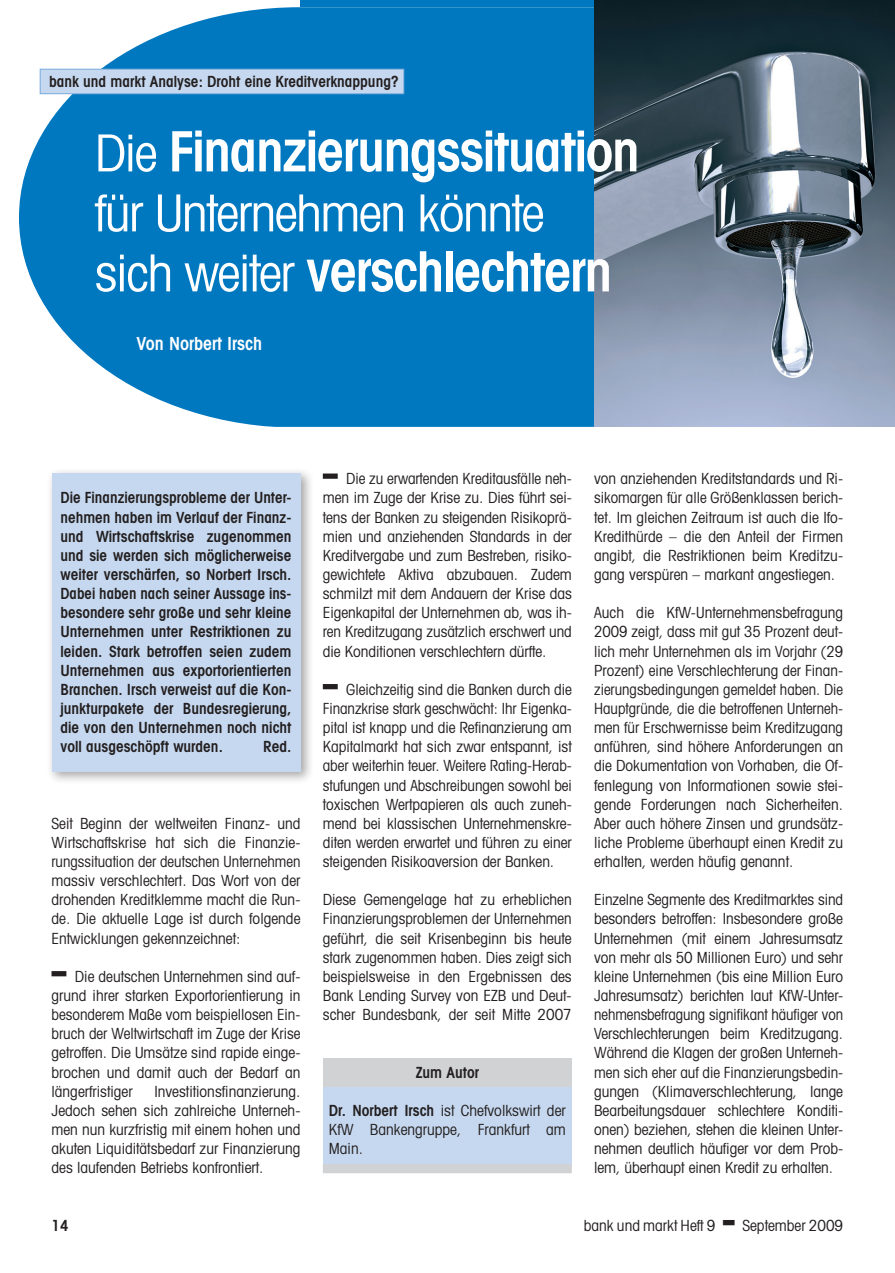
<style>
.page{position:relative;width:895px;height:1273px;background:#fff}
.page>*{position:absolute;margin:0;border:0;box-sizing:border-box;transform-origin:0 0}
.t1{font:600 condensed 55.5px "Avant Garde";letter-spacing:-.025em;color:#fff}
.t2{font:condensed 51px "Avant Garde";letter-spacing:-.025em;color:#fff}
.t3{font:600 condensed 18px "Avant Garde";color:#fff}
.t4{font:condensed 15.3px/19.2px "Avant Garde";color:#231f20;text-align:justify}
.t5{font:600 condensed 15.3px/19.2px "Avant Garde";color:#231f20;text-align:justify}
.s1{font-weight:400;font-size:51px}
.s2{font-weight:600}
</style>
<div class="page">
<svg style="left:19px;top:7px;width:575px;height:420px;background:#1b86c6"></svg>
<div style="left:299px;top:0;width:308px;height:7px;background:#0078c0"></div>
<div style="left:40px;top:69px;width:363px;height:25px;background:#c6d8ef"></div>
<div style="left:40px;top:69px;width:364px;height:25px;border:1px solid #7aabdb"></div>
<div style="left:46px;top:467px;width:267px;height:317px;background:#231f20;opacity:.4"></div>
<div style="left:51px;top:473px;width:249px;height:298px;background:#c6d8ef"></div>
<div style="left:51px;top:971px;width:15px;height:5px;background:#231f20"></div>
<div style="left:323px;top:473px;width:14px;height:6px;background:#231f20"></div>
<div style="left:323px;top:684px;width:14px;height:5px;background:#231f20"></div>
<img style="left:594px;top:0;width:299px;height:427px">
<div style="left:323px;top:1085px;width:248px;height:81px;background:#c6d8ef"></div>
<div style="left:323px;top:1058px;width:248px;height:28px;background:#d1d2d4"></div>
<div style="left:323px;top:1164px;width:248px;height:9px;background:#d1d2d4"></div>
<p class="t5" style="left:49px;top:72px;width:351px">bank und markt Analyse: Droht eine Kreditverknappung?</p>
<h1 class="t1" style="left:95px;top:117px;width:546px"><span class="s1">Die</span> Finanzierungssituation</h1>
<h2 class="t2" style="left:95px;top:182px;width:451px">für Unternehmen könnte</h2>
<h1 class="t1" style="left:95px;top:237px;width:518px"><span class="s1">sich weiter</span> verschlechtern</h1>
<p class="t3" style="left:136px;top:333px;width:127px">Von Norbert Irsch</p>
<p class="t5" style="left:60px;top:488px;width:232px">Die Finanzierungsprobleme der Unter&shy;nehmen haben im Verlauf der Finanz&shy;und Wirtschaftskrise zugenommen und sie werden sich möglicherweise weiter verschärfen, so Norbert Irsch.<br>Dabei haben nach seiner Aussage ins&shy;besondere sehr große und sehr kleine Unternehmen unter Restriktionen zu leiden. Stark betroffen seien zudem Unternehmen aus exportorientierten Branchen. Irsch verweist auf die Kon&shy;junkturpakete der Bundesregierung, die von den Unternehmen noch nicht voll ausgeschöpft wurden.</p>
<p class="t5" style="left:263px;top:737px;width:30px">Red.</p>
<p class="t4" style="left:51px;top:813px;width:250px">Seit Beginn der weltweiten Finanz- und Wirtschaftskrise hat sich die Finanzie&shy;rungssituation der deutschen Unternehmen massiv verschlechtert. Das Wort von der drohenden Kreditklemme macht die Run&shy;de. Die aktuelle Lage ist durch folgende Entwicklungen gekennzeichnet:</p>
<p class="t4" style="left:51px;top:966px;width:250px;text-indent:23px">Die deutschen Unternehmen sind auf&shy;grund ihrer starken Exportorientierung in besonderem Maße vom beispiellosen Ein&shy;bruch der Weltwirtschaft im Zuge der Krise getroffen. Die Umsätze sind rapide einge&shy;brochen und damit auch der Bedarf an längerfristiger</p>
<p class="t4" style="left:51px;top:1081px;width:250px;text-indent:103px">Investitionsfinanzierung.<br>Jedoch sehen sich zahlreiche Unterneh&shy;men nun kurzfristig mit einem hohen und akuten Liquiditätsbedarf zur Finanzierung des laufenden Betriebs konfrontiert.</p>
<p class="t4" style="left:323px;top:469px;width:250px;text-indent:23px">Die zu erwartenden Kreditausfälle neh&shy;men im Zuge der Krise zu. Dies führt sei&shy;tens der Banken zu steigenden Risikoprä&shy;mien und anziehenden Standards in der Kreditvergabe und zum Bestreben, risiko&shy;gewichtete Aktiva abzubauen. Zudem schmilzt mit dem Andauern der Krise das Eigenkapital der Unternehmen ab, was ih&shy;ren Kreditzugang zusätzlich erschwert und die Konditionen verschlechtern dürfte.</p>
<p class="t4" style="left:323px;top:679px;width:250px;text-indent:23px">Gleichzeitig sind die Banken durch die Finanzkrise stark geschwächt: Ihr Eigenka&shy;pital ist knapp und die Refinanzierung am Kapitalmarkt hat sich zwar entspannt, ist aber weiterhin teuer. Weitere Rating-Herab&shy;stufungen und Abschreibungen sowohl bei toxischen Wertpapieren als auch zuneh&shy;mend bei klassischen Unternehmenskre&shy;diten werden erwartet und führen zu einer steigenden Risikoaversion der Banken.</p>
<p class="t4" style="left:323px;top:890px;width:250px">Diese Gemengelage hat zu erheblichen Finanzierungsproblemen der Unternehmen geführt, die seit Krisenbeginn bis heute stark zugenommen haben. Dies zeigt sich beispielsweise in den Ergebnissen des Bank Lending Survey von EZB und Deut&shy;scher Bundesbank, der seit Mitte 2007</p>
<p class="t5" style="left:415px;top:1062px;width:65px">Zum Autor</p>
<p class="t4" style="left:329px;top:1100px;width:238px"><span class="s2">Dr. Norbert Irsch</span> ist Chefvolkswirt der KfW Bankengruppe, Frankfurt am Main.</p>
<p class="t4" style="left:594px;top:469px;width:250px">von anziehenden Kreditstandards und Ri&shy;sikomargen für alle Größenklassen berich&shy;tet. Im gleichen Zeitraum ist auch die Ifo-Kredithürde – die den Anteil der Firmen angibt, die Restriktionen beim Kreditzu&shy;gang verspüren – markant angestiegen.</p>
<p class="t4" style="left:594px;top:603px;width:250px">Auch die KfW-Unternehmensbefragung 2009 zeigt, dass mit gut 35 Prozent deut&shy;lich mehr Unternehmen als im Vorjahr (29<br>Prozent) eine Verschlechterung der Finan&shy;zierungsbedingungen gemeldet haben. Die Hauptgründe, die die betroffenen Unterneh&shy;men für Erschwernisse beim Kreditzugang anführen, sind höhere Anforderungen an die Dokumentation von Vorhaben, die Of&shy;fenlegung von Informationen sowie stei&shy;gende Forderungen nach Sicherheiten.<br>Aber auch höhere Zinsen und grundsätz&shy;liche Probleme überhaupt einen Kredit zu erhalten, werden häufig genannt.</p>
<p class="t4" style="left:594px;top:890px;width:250px">Einzelne Segmente des Kreditmarktes sind besonders betroffen: Insbesondere große Unternehmen (mit einem Jahresumsatz von mehr als 50 Millionen Euro) und sehr kleine Unternehmen (bis eine Million Euro Jahresumsatz) berichten laut KfW-Unter&shy;nehmensbefragung signifikant häufiger von Verschlechterungen beim Kreditzugang.<br>Während die Klagen der großen Unterneh&shy;men sich eher auf die Finanzierungsbedin&shy;gungen (Klimaverschlechterung, lange Bearbeitungsdauer schlechtere Konditi&shy;onen) beziehen, stehen die kleinen Unter&shy;nehmen deutlich häufiger vor dem Prob&shy;lem, überhaupt einen Kredit zu erhalten.</p>
<p class="t5" style="left:51px;top:1215px;width:19px">14</p>
<p class="t4" style="left:583px;top:1215px;width:133px">bank und markt Heft 9</p>
<p class="t4" style="left:742px;top:1215px;width:102px">September 2009</p>
</div>
